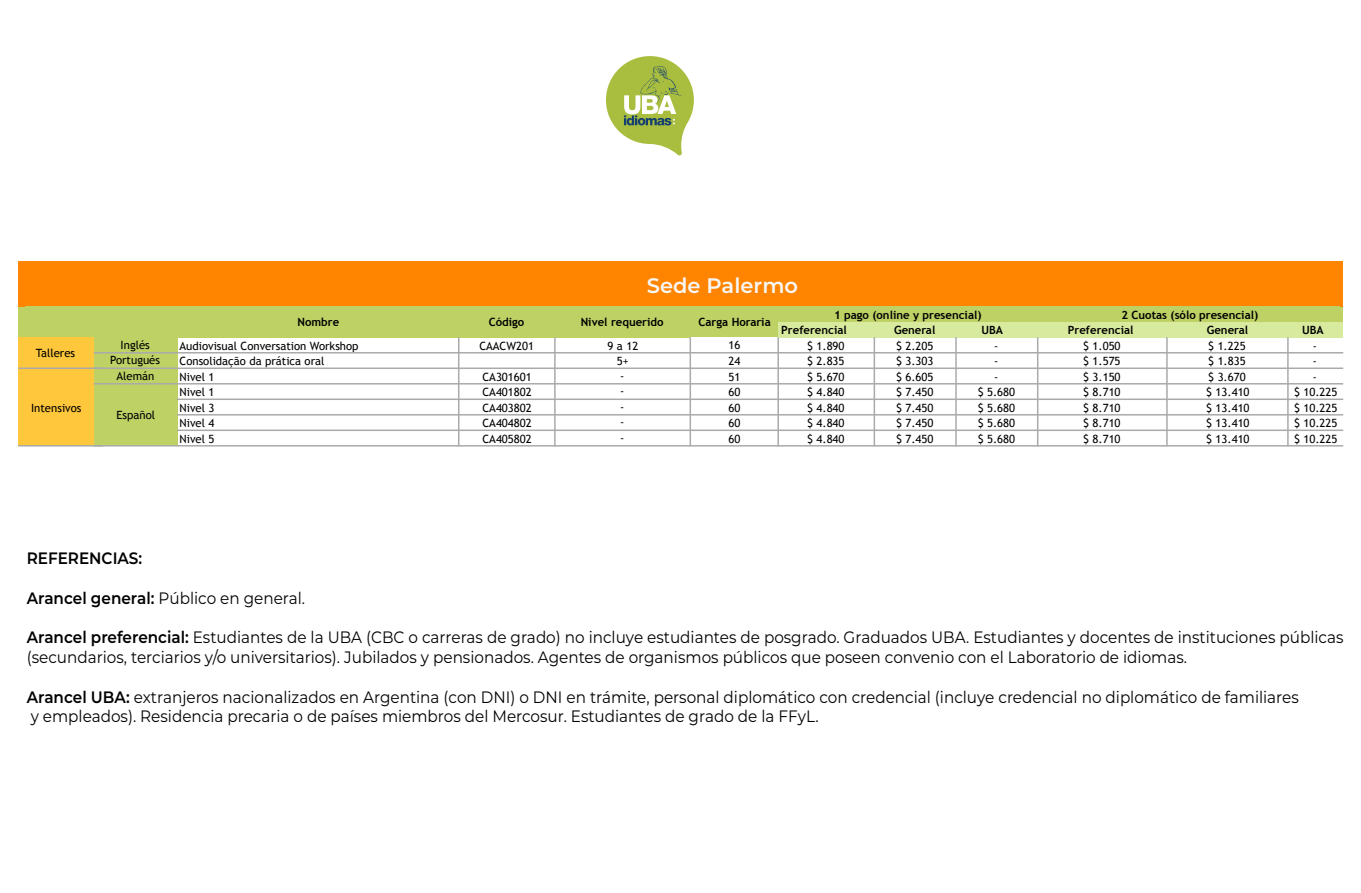
<style>
.page{position:relative;width:1361px;height:893px;background:#fff}
.page>*{position:absolute;margin:0;border:0;box-sizing:border-box;transform-origin:0 0}
.t1{font:600 21px "Montserrat";color:#f7f6f5}
.t2{font:16.5px/19.8px "Montserrat";color:#000;scale:.92 1}
.t3{font:600 16.5px "Montserrat";color:#000;scale:.92 1}
.t4{font:11.4px/15.5px "Trebuchet MS";color:#000;text-align:justify}
.t5{font:700 11.4px "Trebuchet MS";color:#000}
.s1{font-weight:600}
</style>
<div class="page">
<svg style="left:606px;top:56px;width:88px;height:99px"></svg>
<div style="left:24px;top:261px;width:1315px;height:45px;background:#ff8500"></div>
<hr style="left:41px;top:259px;width:1298px;height:1px;background:#aaa">
<div style="left:18px;top:306px;width:159px;height:31px;background:#bdd165"></div>
<div style="left:177px;top:306px;width:282px;height:31px;background:#bdd165"></div>
<div style="left:459px;top:306px;width:96px;height:31px;background:#bdd165"></div>
<div style="left:555px;top:306px;width:135px;height:31px;background:#bdd165"></div>
<div style="left:690px;top:306px;width:88px;height:31px;background:#bdd165"></div>
<div style="left:778px;top:306px;width:259px;height:16px;background:#bdd165"></div>
<div style="left:1037px;top:306px;width:305px;height:16px;background:#bdd165"></div>
<div style="left:778px;top:322px;width:96px;height:15px;background:#d8ea9d"></div>
<div style="left:874px;top:322px;width:82px;height:15px;background:#d8ea9d"></div>
<div style="left:956px;top:322px;width:81px;height:15px;background:#d8ea9d"></div>
<div style="left:1037px;top:322px;width:130px;height:15px;background:#d8ea9d"></div>
<div style="left:1167px;top:322px;width:121px;height:15px;background:#d8ea9d"></div>
<div style="left:1288px;top:322px;width:54px;height:15px;background:#d8ea9d"></div>
<div style="left:18px;top:337px;width:76px;height:31px;background:#ffc73b"></div>
<div style="left:94px;top:337px;width:83px;height:16px;background:#bdd165"></div>
<div style="left:94px;top:353px;width:83px;height:15px;background:#bdd165"></div>
<div style="left:18px;top:368px;width:76px;height:78px;background:#ffc73b"></div>
<div style="left:94px;top:368px;width:83px;height:16px;background:#bdd165"></div>
<div style="left:94px;top:384px;width:83px;height:62px;background:#bdd165"></div>
<hr style="left:458px;top:337px;width:1px;height:109px;background:#aaa">
<hr style="left:554px;top:337px;width:1px;height:109px;background:#aaa">
<hr style="left:689px;top:337px;width:2px;height:109px;background:#aaa">
<hr style="left:777px;top:337px;width:2px;height:109px;background:#aaa">
<hr style="left:873px;top:337px;width:2px;height:109px;background:#aaa">
<hr style="left:955px;top:337px;width:2px;height:109px;background:#aaa">
<hr style="left:1037px;top:337px;width:1px;height:109px;background:#aaa">
<hr style="left:1166px;top:337px;width:1px;height:109px;background:#aaa">
<hr style="left:1287px;top:337px;width:1px;height:109px;background:#aaa">
<hr style="left:177px;top:352px;width:1166px;height:1px;background:#aaa">
<hr style="left:177px;top:367px;width:1166px;height:2px;background:#aaa">
<hr style="left:177px;top:383px;width:1166px;height:1px;background:#aaa">
<hr style="left:177px;top:399px;width:1166px;height:1px;background:#aaa">
<hr style="left:177px;top:414px;width:1166px;height:2px;background:#aaa">
<hr style="left:177px;top:430px;width:1166px;height:1px;background:#aaa">
<hr style="left:177px;top:445px;width:1166px;height:2px;background:#aaa">
<hr style="left:1339px;top:261px;width:3px;height:45px;background:#ff8500">
<div style="left:18px;top:261px;width:6px;height:45px;background:#ff8500"></div>
<hr style="left:94px;top:352px;width:84px;height:1px;background:#aaa">
<hr style="left:94px;top:367px;width:84px;height:2px;background:#aaa">
<hr style="left:18px;top:367px;width:84px;height:2px;background:#aaa">
<hr style="left:94px;top:383px;width:84px;height:1px;background:#aaa">
<hr style="left:94px;top:445px;width:84px;height:2px;background:#aaa">
<hr style="left:18px;top:445px;width:85px;height:2px;background:#aaa">
<p class="t1" style="left:647px;top:271px;width:153px">Sede Palermo</p>
<p class="t4" style="left:36px;top:345px;width:41px">Talleres</p>
<p class="t4" style="left:31px;top:401px;width:52px">Intensivos</p>
<p class="t5" style="left:297px;top:315px;width:43px">Nombre</p>
<p class="t5" style="left:489px;top:315px;width:37px">Código</p>
<p class="t5" style="left:581px;top:315px;width:84px">Nivel requerido</p>
<p class="t5" style="left:698px;top:315px;width:74px">Carga Horaria</p>
<p class="t5" style="left:834px;top:307px;width:149px">1 pago (online y presencial)</p>
<p class="t5" style="left:1121px;top:307px;width:138px">2 Cuotas (sólo presencial)</p>
<p class="t5" style="left:781px;top:323px;width:67px">Preferencial</p>
<p class="t5" style="left:894px;top:323px;width:43px">General</p>
<p class="t5" style="left:981px;top:323px;width:23px">UBA</p>
<p class="t5" style="left:1068px;top:323px;width:67px">Preferencial</p>
<p class="t5" style="left:1206px;top:323px;width:43px">General</p>
<p class="t5" style="left:1302px;top:323px;width:23px">UBA</p>
<p class="t4" style="left:121px;top:337px;width:31px">Inglés</p>
<p class="t4" style="left:180px;top:338px;width:181px">Audiovisual Conversation Workshop</p>
<p class="t4" style="left:479px;top:338px;width:56px">CAACW201</p>
<p class="t4" style="left:607px;top:338px;width:32px">9 a 12</p>
<p class="t4" style="left:728px;top:337px;width:13px">16</p>
<p class="t4" style="left:807px;top:338px;width:39px">$ 1.890</p>
<p class="t4" style="left:896px;top:338px;width:39px">$ 2.205</p>
<p class="t4" style="left:994px;top:338px;width:6px">-</p>
<p class="t4" style="left:1083px;top:338px;width:39px">$ 1.050</p>
<p class="t4" style="left:1208px;top:338px;width:39px">$ 1.225</p>
<p class="t4" style="left:1312px;top:338px;width:6px">-</p>
<p class="t4" style="left:110px;top:353px;width:51px">Portugués</p>
<p class="t4" style="left:180px;top:354px;width:146px">Consolidação da prática oral</p>
<p class="t4" style="left:617px;top:354px;width:13px">5+</p>
<p class="t4" style="left:728px;top:354px;width:13px">24<br>51<br>60<br>60<br>60<br>60</p>
<p class="t4" style="left:807px;top:354px;width:39px">$ 2.835</p>
<p class="t4" style="left:896px;top:354px;width:39px">$ 3.303</p>
<p class="t4" style="left:994px;top:354px;width:6px">-</p>
<p class="t4" style="left:1083px;top:354px;width:39px">$ 1.575</p>
<p class="t4" style="left:1208px;top:354px;width:39px">$ 1.835</p>
<p class="t4" style="left:1312px;top:354px;width:6px">-</p>
<p class="t4" style="left:116px;top:368px;width:39px">Alemán</p>
<p class="t4" style="left:180px;top:369px;width:36px">Nivel 1</p>
<p class="t4" style="left:482px;top:369px;width:51px">CA301601</p>
<p class="t4" style="left:620px;top:368px;width:6px">-</p>
<p class="t4" style="left:807px;top:369px;width:39px">$ 5.670</p>
<p class="t4" style="left:896px;top:369px;width:39px">$ 6.605</p>
<p class="t4" style="left:994px;top:369px;width:6px">-</p>
<p class="t4" style="left:1083px;top:369px;width:39px">$ 3.150</p>
<p class="t4" style="left:1208px;top:369px;width:39px">$ 3.670</p>
<p class="t4" style="left:1312px;top:369px;width:6px">-</p>
<p class="t4" style="left:116px;top:407px;width:40px">Español</p>
<p class="t4" style="left:180px;top:385px;width:36px">Nivel 1</p>
<p class="t4" style="left:482px;top:385px;width:51px">CA401802</p>
<p class="t4" style="left:620px;top:384px;width:6px">-</p>
<p class="t4" style="left:807px;top:385px;width:39px">$ 4.840</p>
<p class="t4" style="left:896px;top:385px;width:39px">$ 7.450</p>
<p class="t4" style="left:977px;top:385px;width:39px">$ 5.680</p>
<p class="t4" style="left:1083px;top:385px;width:39px">$ 8.710</p>
<p class="t4" style="left:1206px;top:385px;width:45px">$ 13.410</p>
<p class="t4" style="left:1294px;top:385px;width:45px">$ 10.225</p>
<p class="t4" style="left:180px;top:400px;width:36px">Nivel 3</p>
<p class="t4" style="left:482px;top:400px;width:51px">CA403802</p>
<p class="t4" style="left:620px;top:399px;width:6px">-</p>
<p class="t4" style="left:807px;top:400px;width:39px">$ 4.840</p>
<p class="t4" style="left:896px;top:400px;width:39px">$ 7.450</p>
<p class="t4" style="left:977px;top:400px;width:39px">$ 5.680</p>
<p class="t4" style="left:1083px;top:400px;width:39px">$ 8.710</p>
<p class="t4" style="left:1206px;top:400px;width:45px">$ 13.410</p>
<p class="t4" style="left:1294px;top:400px;width:45px">$ 10.225</p>
<p class="t4" style="left:180px;top:416px;width:36px">Nivel 4</p>
<p class="t4" style="left:482px;top:416px;width:51px">CA404802</p>
<p class="t4" style="left:620px;top:415px;width:6px">-</p>
<p class="t4" style="left:807px;top:416px;width:39px">$ 4.840</p>
<p class="t4" style="left:896px;top:416px;width:39px">$ 7.450</p>
<p class="t4" style="left:977px;top:416px;width:39px">$ 5.680</p>
<p class="t4" style="left:1083px;top:416px;width:39px">$ 8.710</p>
<p class="t4" style="left:1206px;top:416px;width:45px">$ 13.410</p>
<p class="t4" style="left:1294px;top:416px;width:45px">$ 10.225</p>
<p class="t4" style="left:180px;top:431px;width:36px">Nivel 5</p>
<p class="t4" style="left:482px;top:431px;width:51px">CA405802</p>
<p class="t4" style="left:620px;top:430px;width:6px">-</p>
<p class="t4" style="left:807px;top:431px;width:39px">$ 4.840</p>
<p class="t4" style="left:896px;top:431px;width:39px">$ 7.450</p>
<p class="t4" style="left:977px;top:431px;width:39px">$ 5.680</p>
<p class="t4" style="left:1083px;top:431px;width:39px">$ 8.710</p>
<p class="t4" style="left:1206px;top:431px;width:45px">$ 13.410</p>
<p class="t4" style="left:1294px;top:431px;width:45px">$ 10.225</p>
<p class="t3" style="left:27px;top:546px;width:127px">REFERENCIAS:</p>
<p class="t2" style="left:27px;top:587px;width:304px"><span class="s1">Arancel general:</span> Público en general.</p>
<p class="t2" style="left:27px;top:627px;width:1432px"><span class="s1">Arancel preferencial:</span> Estudiantes de la UBA (CBC o carreras de grado) no incluye estudiantes de posgrado. Graduados UBA. Estudiantes y docentes de instituciones públicas (secundarios, terciarios y/o universitarios). Jubilados y pensionados. Agentes de organismos públicos que poseen convenio con el Laboratorio de idiomas.</p>
<p class="t2" style="left:27px;top:686px;width:1384px"><span class="s1">Arancel UBA:</span> extranjeros nacionalizados en Argentina (con DNI) o DNI en trámite, personal diplomático con credencial (incluye credencial no diplomático de familiares y empleados). Residencia precaria o de países miembros del Mercosur. Estudiantes de grado de la FFyL.</p>
</div>
